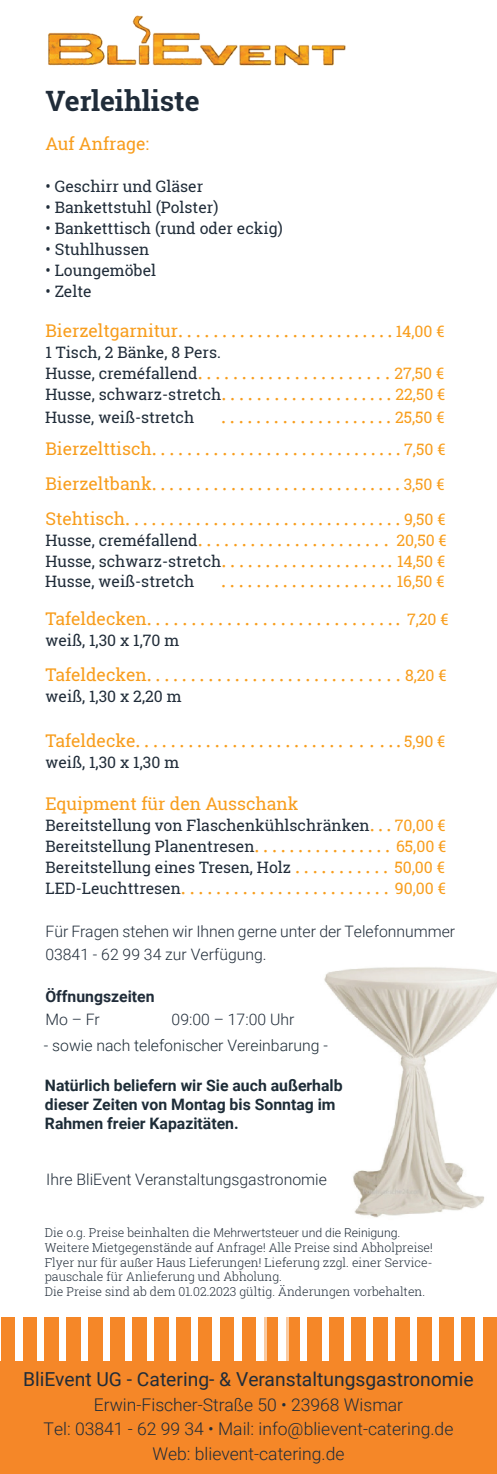
<style>
.page{position:relative;width:497px;height:1474px;background:#fff}
.page>*{position:absolute;margin:0;border:0;box-sizing:border-box;transform-origin:0 0}
.t1{font:700 28px "Roboto Slab";color:#202c39}
.t2{font:22.75px/35px "Segoe UI";color:#f89d1c;text-align:justify}
.t3{font:19.25px "Roboto";color:#202c39}
.t4{font:300 17.5px/24.5px "Roboto";color:#202c39;text-align:center}
.t5{font:17.5px "Roboto Slab";color:#f89d1c}
.t6{font:15.75px/21px "Roboto Slab";color:#202c39;text-align:justify}
.t7{font:300 15.75px/22.8px "Roboto";color:#202c39}
.t8{font:700 15.75px/18.9px "Roboto";color:#1d2c37}
.t9{font:300 15.75px "Roboto";color:#1d2c37}
.t10{font:700 15.75px "Roboto";color:#202c39}
.t11{font:300 12.25px/14.7px "Roboto Slab";color:#202c39}
.t12{font:300 12.25px "Roboto";color:#202c39}
.s1{font-family:"Roboto Slab";font-size:17.5px}
.s2{font-family:"Roboto Slab";font-size:15.75px}
.s3{font-family:"Roboto Slab";font-size:15.75px;color:#202c39}
.s4{font-family:"Segoe UI";font-size:22.75px;color:#f89d1c}
.s5{color:#f89d1c}
.s6{font-family:"Roboto Slab"}
</style>
<div class="page">
<div style="left:0;top:1412px;width:496px;height:61px;background:#f58728"></div>
<img style="left:324px;top:967px;width:172px;height:251px">
<img style="left:48px;top:15px;width:298px;height:51px">
<img style="left:0;top:1317px;width:496px;height:95px">
<p class="t1" style="left:45px;top:82px;width:155px">Verleihliste</p>
<p class="t5" style="left:45px;top:132px;width:105px">Auf Anfrage:</p>
<p class="t6" style="left:45px;top:176px;width:159px">• Geschirr und Gläser</p>
<p class="t6" style="left:45px;top:197px;width:174px">• Bankettstuhl (Polster)</p>
<p class="t6" style="left:45px;top:218px;width:238px">• Banketttisch (rund oder eckig)</p>
<p class="t6" style="left:45px;top:239px;width:105px">• Stuhlhussen</p>
<p class="t6" style="left:45px;top:260px;width:112px">• Loungemöbel</p>
<p class="t6" style="left:45px;top:281px;width:48px">• Zelte</p>
<p class="t2" style="left:45px;top:310px;width:400px"><span class="s1">Bierzeltgarnitur</span>.........................<span class="s2">14,00 €</span></p>
<p class="t6" style="left:45px;top:342px;width:177px">1 Tisch, 2 Bänke, 8 Pers.</p>
<p class="t2" style="left:45px;top:352px;width:400px"><span class="s3">Husse, creméfallend</span>......................<span class="s2">27,50 €</span></p>
<p class="t6" style="left:45px;top:384px;width:401px">Husse, schwarz-stretch<span class="s4">. . . . . . . . . . . . . . ..... .</span> <span class="s5">22,50 €</span></p>
<p class="t2" style="left:45px;top:427px;width:401px"><span class="s1">Bierzelttisch</span>.............................<span class="s2">7,50 € </span><span class="s1">Bierzeltbank</span>.............................<span class="s2">3,50 € </span><span class="s1">Stehtisch</span>................................<span class="s2">9,50 €</span></p>
<p class="t2" style="left:45px;top:518px;width:402px"><span class="s3">Husse, creméfallend</span>...................... <span class="s2">20,50 €</span></p>
<p class="t6" style="left:45px;top:550px;width:400px">Husse, schwarz-stretch<span class="s4">. . . . . . . . . . . . . . . . . . ..</span> <span class="s5">14,50 €</span></p>
<p class="t2" style="left:45px;top:396px;width:400px"><span class="s3">Husse, weiß-stretch</span> ....................<span class="s2">25,50 €</span></p>
<p class="t2" style="left:45px;top:560px;width:400px"><span class="s3">Husse, weiß-stretch</span> .................... <span class="s2">16,50 €</span></p>
<p class="t2" style="left:45px;top:597px;width:404px"><span class="s1">Tafeldecken</span>............................. <span class="s2">7,20 €</span></p>
<p class="t6" style="left:45px;top:629px;width:135px">weiß, 1,30 x 1,70 m</p>
<p class="t2" style="left:45px;top:653px;width:402px"><span class="s1">Tafeldecken</span>.............................<span class="s2">8,20 €</span></p>
<p class="t6" style="left:45px;top:685px;width:137px">weiß, 1,30 x 2,20 m</p>
<p class="t2" style="left:45px;top:719px;width:401px"><span class="s1">Tafeldecke</span>..............................<span class="s2">5,90 €</span></p>
<p class="t6" style="left:45px;top:751px;width:135px">weiß, 1,30 x 1,30 m</p>
<p class="t5" style="left:45px;top:791px;width:254px">Equipment für den Ausschank</p>
<p class="t6" style="left:45px;top:814px;width:402px">Bereitstellung von Flaschenkühlschränken<span class="s4">.. .</span> <span class="s5">70,00 € </span>Bereitstellung Planentresen<span class="s4">. . . . . . . . . . . . . . . .</span> <span class="s5">65,00 € </span>Bereitstellung eines Tresen, Holz <span class="s4">. . . . . . . . . . .</span> <span class="s5">50,00 €</span></p>
<p class="t2" style="left:45px;top:866px;width:401px"><span class="s3">LED-Leuchttresen</span>........................ <span class="s2">90,00 €</span></p>
<p class="t7" style="left:45px;top:919px;width:411px">Für Fragen stehen wir Ihnen gerne unter der Telefonnummer<br>03841 - 62 99 34 zur Verfügung.</p>
<p class="t10" style="left:45px;top:985px;width:111px">Öffnungszeiten</p>
<p class="t7" style="left:45px;top:1007px;width:56px">Mo – Fr</p>
<p class="t7" style="left:171px;top:1007px;width:124px">09:00 – 17:00 Uhr</p>
<p class="t9" style="left:44px;top:1033px;width:285px">- sowie nach telefonischer Vereinbarung -</p>
<p class="t8" style="left:45px;top:1075px;width:299px">Natürlich beliefern wir Sie auch außerhalb dieser Zeiten von Montag bis Sonntag im<br>Rahmen freier Kapazitäten.</p>
<p class="t7" style="left:46px;top:1167px;width:282px">Ihre BliEvent Veranstaltungsgastronomie</p>
<p class="t12" style="left:45px;top:1224px;width:357px"><span class="s6">Die o.g. Preise beinhalten die</span> Mehrwertsteuer und die Reinigung.</p>
<p class="t11" style="left:45px;top:1239px;width:389px">Weitere Mietgegenstände auf Anfrage! Alle Preise sind Abholpreise!<br>Flyer nur für außer Haus Lieferungen! Lieferung zzgl. einer Service&shy;pauschale für Anlieferung und Abholung.<br>Die Preise sind ab dem 01.02.2023 gültig. Änderungen vorbehalten.</p>
<p class="t3" style="left:23px;top:1365px;width:451px">BliEvent UG - Catering- &amp; Veranstaltungsgastronomie</p>
<p class="t4" style="left:44px;top:1391px;width:411px">Erwin-Fischer-Straße 50 • 23968 Wismar<br>Tel: 03841 - 62 99 34 • Mail: info@blievent-catering.de<br>Web: blievent-catering.de</p>
</div>
